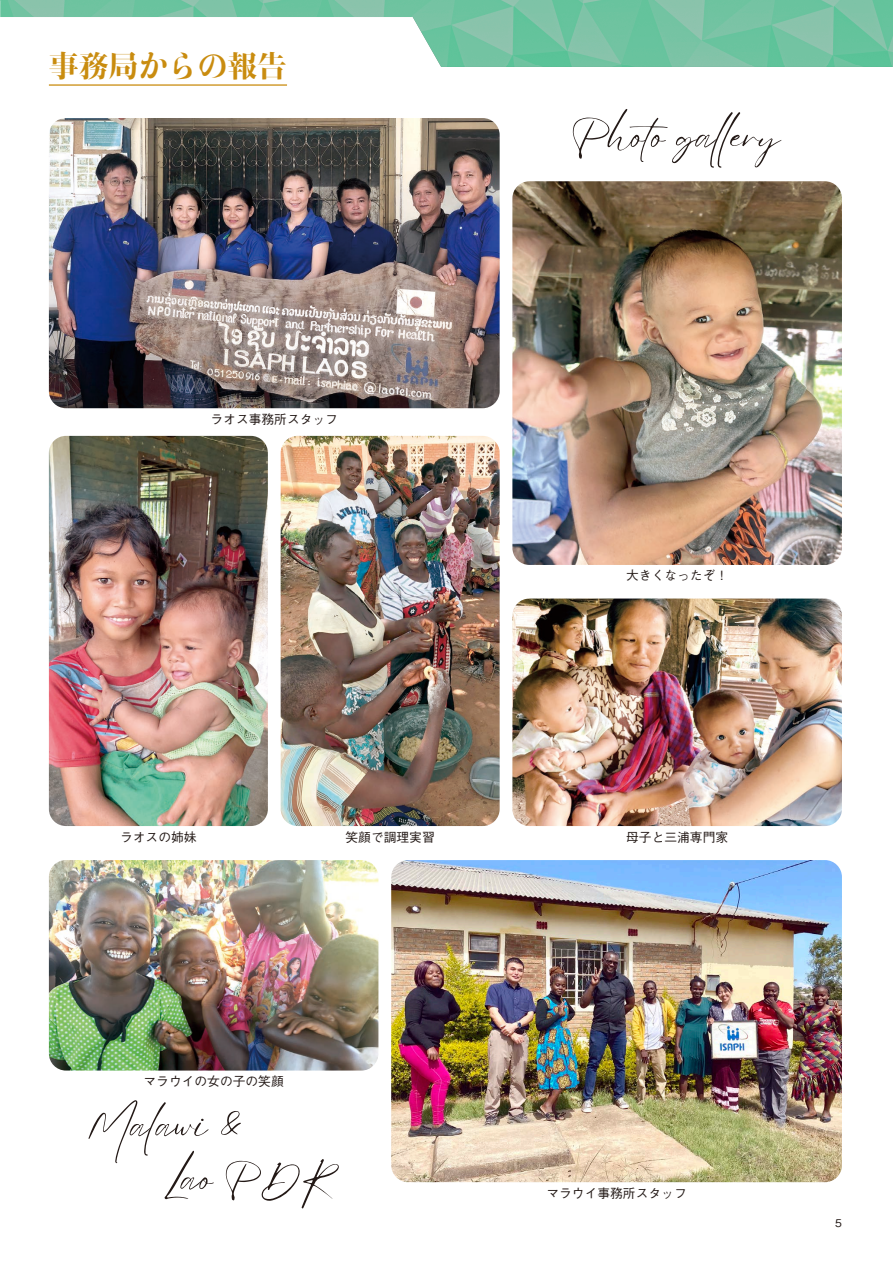
<style>
.page{position:relative;width:893px;height:1263px;background:#fff}
.page>*{position:absolute;margin:0;border:0;box-sizing:border-box;transform-origin:0 0}
.t1{font:800 29.7px "Kocho Std";color:#c98c0f}
.t2{font:500 12.75px "Gothic BBB Pro";color:#231916}
.t3{font:500 10.65px "Gothic BBB Pro";color:#231916}
</style>
<div class="page">
<svg style="left:1px;top:0;width:892px;height:67px"></svg>
<hr style="left:0;top:0;width:1px;height:67px;background:#bfbfbf">
<img style="left:49px;top:860px;width:329px;height:210px">
<img style="left:391px;top:860px;width:451px;height:322px">
<img style="left:49px;top:118px;width:451px;height:290px">
<img style="left:512px;top:181px;width:330px;height:384px">
<img style="left:49px;top:436px;width:219px;height:390px">
<img style="left:281px;top:436px;width:219px;height:390px">
<img style="left:512px;top:598px;width:330px;height:228px">
<hr style="left:49px;top:84px;width:238px;height:2px;background:#c98c0f">
<svg style="left:572px;top:109px;width:209px;height:59px"></svg>
<svg style="left:221px;top:1111px;width:20px;height:24px"></svg>
<svg style="left:88px;top:1100px;width:126px;height:99px"></svg>
<svg style="left:225px;top:1159px;width:114px;height:49px"></svg>
<h1 class="t1" style="left:49px;top:42px;width:240px">事務局からの報告</h1>
<p class="t2" style="left:210px;top:409px;width:129px">ラオス事務所スタッフ</p>
<p class="t2" style="left:626px;top:565px;width:104px">大きくなったぞ！</p>
<p class="t2" style="left:120px;top:826px;width:78px">ラオスの姉妹</p>
<p class="t2" style="left:345px;top:826px;width:91px">笑顔で調理実習</p>
<p class="t2" style="left:626px;top:826px;width:104px">母子と三浦専門家</p>
<p class="t2" style="left:144px;top:1071px;width:142px">マラウイの女の子の笑顔</p>
<p class="t2" style="left:546px;top:1182px;width:142px">マラウイ事務所スタッフ</p>
<p class="t3" style="left:835px;top:1214px;width:8px">5</p>
</div>
